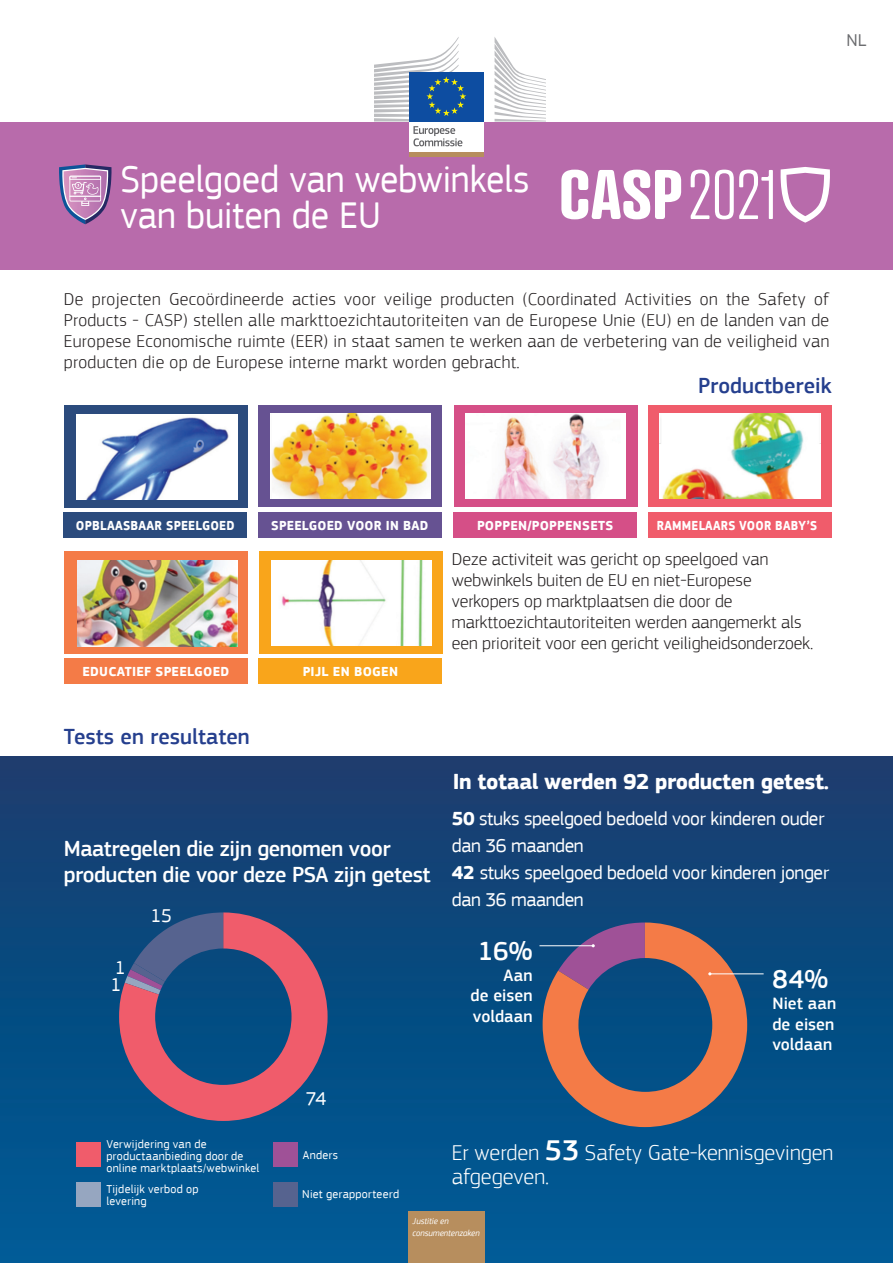
<style>
.page{position:relative;width:893px;height:1263px;background:#fff}
.page>*{position:absolute;margin:0;border:0;box-sizing:border-box;transform-origin:0 0}
.Activity_white{font:39px "EC Square Sans Pro";letter-spacing:-.005em;color:#fff;scale:.96 1}
.Data_annotation_WHIT{font:500 27px "EC Square Sans Pro";color:#fff}
.t1{font:500 22.5px/25.5px "EC Square Sans Pro";letter-spacing:-.02em;color:#fff}
.t2{font:300 22.5px/24px "EC Square Sans Pro";color:#fff}
.t3{font:700 22.5px "EC Square Sans Pro";letter-spacing:-.02em;color:#fff}
.t4{font:500 22.5px "EC Square Sans Pro";color:#253f8e}
._6pt_BLACK{font:19.5px/27px "EC Square Sans Pro";letter-spacing:-.02em;color:#fff}
.t5{font:300 18px/21px "EC Square Sans Pro";color:#231f20;text-align:justify}
.Code_Langue{font:18px "EC Square Sans Pro";color:#6c6d70}
.Data_annotation_WHIT-2{font:500 17.4px/20.9px "EC Square Sans Pro";letter-spacing:.005em;color:#fff;text-align:justify}
.t6{font:700 13.5px "EC Square Sans Pro";letter-spacing:.02em;color:#fff}
.t7{font:700 13.5px "EC Square Sans Pro";letter-spacing:.02em;color:#fff;scale:.93 1}
.t8{font:700 13.5px "EC Square Sans Pro";letter-spacing:.02em;color:#fff;scale:.9 1}
._7pt_BLACK{font:12px/12px "EC Square Sans Pro";letter-spacing:.02em;color:#fff}
.t9{font:italic 9px/12px "EC Square Sans Pro";color:#fff;scale:.95 1}
.s1{font-weight:700}
.s2{font-weight:500;font-size:30px}
</style>
<div class="page">
<img style="left:0;top:757px;width:893px;height:506px">
<div style="left:64px;top:512px;width:183px;height:25px;background:#2b4b7d"></div>
<div style="left:64px;top:658px;width:183px;height:25px;background:#f47b47"></div>
<div style="left:258px;top:512px;width:183px;height:25px;background:#665292"></div>
<div style="left:259px;top:658px;width:183px;height:25px;background:#f9a51b"></div>
<div style="left:454px;top:512px;width:183px;height:25px;background:#d54f87"></div>
<div style="left:648px;top:512px;width:183px;height:25px;background:#f05c6b"></div>
<div style="left:648px;top:405px;width:184px;height:102px;background:#f05c6b"></div>
<img style="left:660px;top:414px;width:160px;height:85px">
<div style="left:258px;top:405px;width:184px;height:102px;background:#665292"></div>
<div style="left:64px;top:405px;width:184px;height:102px;background:#2b4b7d"></div>
<img style="left:77px;top:414px;width:160px;height:86px">
<img style="left:271px;top:414px;width:160px;height:85px">
<div style="left:259px;top:552px;width:184px;height:102px;background:#f9a51b"></div>
<div style="left:64px;top:552px;width:184px;height:102px;background:#f47b47"></div>
<img style="left:77px;top:561px;width:161px;height:85px">
<img style="left:271px;top:560px;width:160px;height:85px">
<div style="left:454px;top:405px;width:183px;height:102px;background:#d54f87"></div>
<div style="left:465px;top:413px;width:161px;height:85px;background:#fff"></div>
<img style="left:495px;top:414px;width:106px;height:84px">
<div style="left:76px;top:1142px;width:24px;height:25px;background:#f05c6b"></div>
<div style="left:273px;top:1142px;width:25px;height:25px;background:#9f5197"></div>
<div style="left:76px;top:1182px;width:24px;height:24px;background:#96a6c0"></div>
<div style="left:273px;top:1182px;width:25px;height:24px;background:#56638f"></div>
<svg style="left:119px;top:912px;width:209px;height:209px"></svg>
<hr style="left:539px;top:945px;width:54px;height:1px;background:#fff">
<hr style="left:710px;top:973px;width:54px;height:1px;background:#fff">
<svg style="left:543px;top:922px;width:204px;height:205px"></svg>
<div style="left:0;top:121px;width:893px;height:149px;background:#b86bab"></div>
<div style="left:408px;top:1212px;width:77px;height:51px;background:#b78e5e"></div>
<svg style="left:780px;top:167px;width:50px;height:56px"></svg>
<svg style="left:561px;top:170px;width:120px;height:49px"></svg>
<svg style="left:691px;top:170px;width:18px;height:49px"></svg>
<svg style="left:715px;top:170px;width:58px;height:49px"></svg>
<svg style="left:59px;top:164px;width:53px;height:60px"></svg>
<div style="left:409px;top:120px;width:74px;height:33px;background:#fff"></div>
<hr style="left:409px;top:152px;width:74px;height:4px;background:#b78e5e">
<svg style="left:495px;top:38px;width:51px;height:83px"></svg>
<div style="left:409px;top:72px;width:74px;height:49px;background:#0d4da1"></div>
<svg style="left:374px;top:37px;width:92px;height:109px"></svg>
<p class="Code_Langue" style="left:846px;top:30px;width:22px">NL</p>
<p class="Code_Langue" style="left:846px;top:30px;width:23px">MT</p>
<p class="Activity_white" style="left:121px;top:157px;width:427px">Speelgoed van webwinkels</p>
<p class="Activity_white" style="left:121px;top:193px;width:272px">van buiten de EU</p>
<p class="t5" style="left:64px;top:288px;width:767px">De projecten Gecoördineerde acties voor veilige producten (Coordinated Activities on the Safety of Products - CASP) stellen alle markttoezichtautoriteiten van de Europese Unie (EU) en de landen van de Europese Economische ruimte (EER) in staat samen te werken aan de verbetering van de veiligheid van producten die op de Europese interne markt worden gebracht.</p>
<p class="t4" style="left:698px;top:373px;width:135px">Productbereik</p>
<p class="t7" style="left:76px;top:517px;width:172px">OPBLAASBAAR SPEELGOED</p>
<p class="t6" style="left:271px;top:517px;width:159px">SPEELGOED VOOR IN BAD</p>
<p class="t6" style="left:82px;top:663px;width:149px">EDUCATIEF SPEELGOED</p>
<p class="t4" style="left:64px;top:723px;width:188px">Tests en resultaten</p>
<p class="t6" style="left:303px;top:663px;width:97px">PIJL EN BOGEN</p>
<p class="t1" style="left:64px;top:836px;width:368px">Maatregelen die zijn genomen voor producten die voor deze PSA zijn getest</p>
<p class="_6pt_BLACK" style="left:115px;top:954px;width:12px">1</p>
<p class="_6pt_BLACK" style="left:111px;top:971px;width:12px">1</p>
<p class="_6pt_BLACK" style="left:150px;top:903px;width:23px">15</p>
<p class="_6pt_BLACK" style="left:306px;top:1085px;width:22px">74</p>
<p class="_7pt_BLACK" style="left:106px;top:1138px;width:154px">Verwijdering van de productaanbieding door de online marktplaats/webwinkel</p>
<p class="_7pt_BLACK" style="left:303px;top:1149px;width:37px">Anders</p>
<p class="_7pt_BLACK" style="left:106px;top:1183px;width:93px">Tijdelijk verbod op levering</p>
<p class="_7pt_BLACK" style="left:302px;top:1188px;width:98px">Niet gerapporteerd</p>
<p class="t6" style="left:477px;top:517px;width:138px">POPPEN/POPPENSETS</p>
<p class="t8" style="left:657px;top:517px;width:179px">RAMMELAARS VOOR BABY’S</p>
<p class="t5" style="left:452px;top:549px;width:363px;text-align:left">Deze activiteit was gericht op speelgoed van webwinkels buiten de EU en niet-Europese verkopers op marktplaatsen die door de markttoezichtautoriteiten werden aangemerkt als een prioriteit voor een gericht veiligheidsonderzoek.</p>
<p class="t3" style="left:453px;top:768px;width:378px">In totaal werden 92 producten getest.</p>
<p class="_6pt_BLACK" style="left:452px;top:805px;width:374px"><span class="s1">50</span> stuks speelgoed bedoeld voor kinderen ouder dan 36 maanden</p>
<p class="_6pt_BLACK" style="left:452px;top:859px;width:379px"><span class="s1">42</span> stuks speelgoed bedoeld voor kinderen jonger dan 36 maanden</p>
<p class="Data_annotation_WHIT" style="left:478px;top:935px;width:56px">16%</p>
<p class="Data_annotation_WHIT-2" style="left:504px;top:965px;width:31px">Aan</p>
<p class="Data_annotation_WHIT-2" style="left:471px;top:985px;width:63px">de eisen voldaan</p>
<p class="Data_annotation_WHIT" style="left:772px;top:963px;width:57px">84%</p>
<p class="Data_annotation_WHIT-2" style="left:772px;top:993px;width:65px">Niet aan de eisen voldaan</p>
<p class="t2" style="left:452px;top:1140px;width:383px">Er werden <span class="s2">53</span> Safety Gate-kennisgevingen afgegeven.</p>
<p class="t9" style="left:412px;top:1214px;width:72px">Justitie en consumentenzaken</p>
</div>
